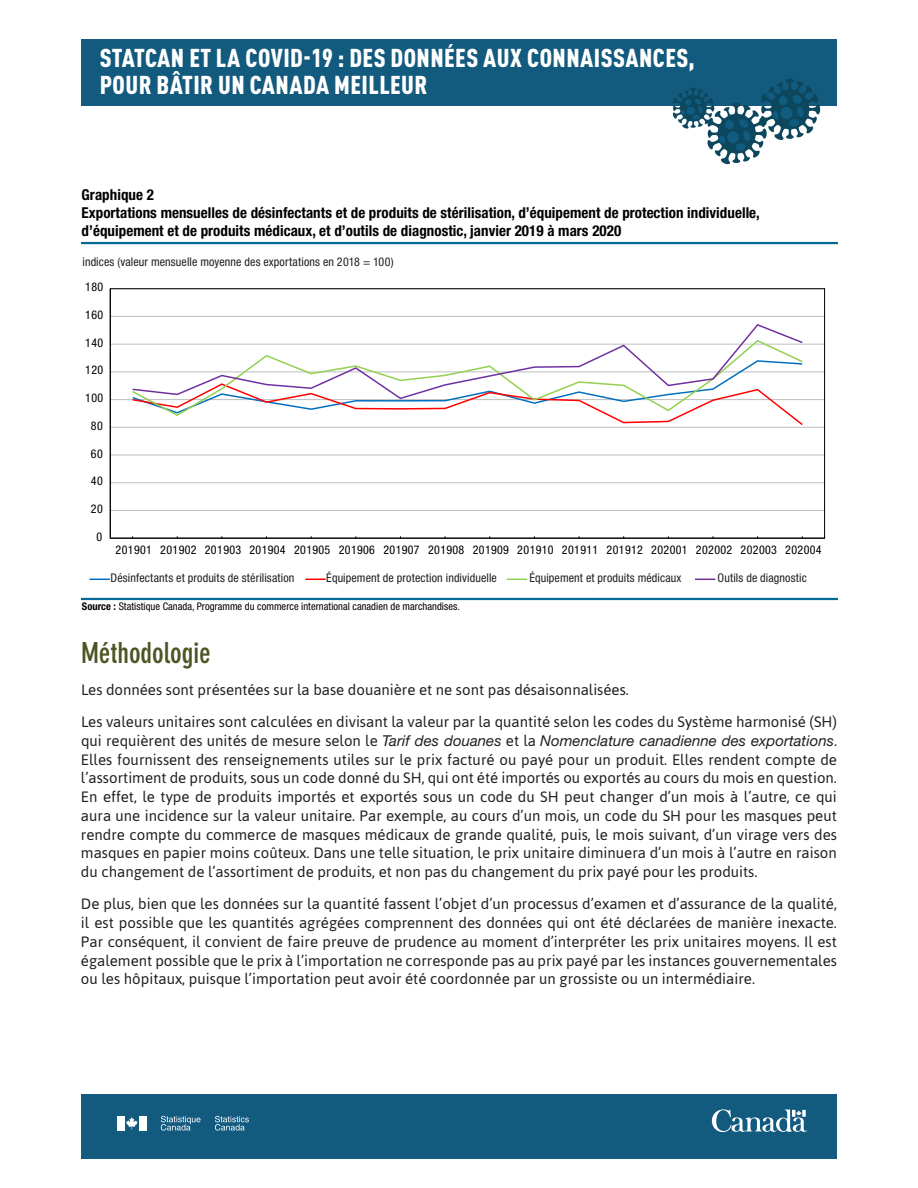
<style>
.page{position:relative;width:918px;height:1188px;background:#fff}
.page>*{position:absolute;margin:0;border:0;box-sizing:border-box;transform-origin:0 0}
.t1{font:700 condensed 28.5px "DIN Neuzeit Grotesk Std";color:#4c5624}
.t2{font:900 condensed 25.5px "DIN Pro";letter-spacing:.02em;color:#fff}
.t3{font:15px/18.8px "Asap";color:#231f20;text-align:justify}
.t4{font:700 condensed 15px/18px "Helvetica Neue LT Std";letter-spacing:.005em;color:#000}
.t5{font:italic 15px "Helvetica Neue LT Std";color:#231f20}
.t6{font:condensed 12px "Helvetica Neue LT Std";letter-spacing:.01em;color:#231f20}
.t7{font:condensed 12px "Helvetica Neue LT Std";letter-spacing:.035em;color:#000}
.t8{font:condensed 10.5px "Helvetica Neue LT Std";letter-spacing:.005em;color:#000}
.s1{font-weight:700}
.s2{font-family:"Asap";font-style:normal}
</style>
<div class="page">
<div style="left:82px;top:40px;width:755px;height:66px;background:#135a7f"></div>
<svg style="left:673px;top:79px;width:146px;height:86px"></svg>
<div style="left:81px;top:1094px;width:756px;height:65px;background:#135a7f"></div>
<svg style="left:712px;top:1109px;width:95px;height:23px"></svg>
<hr style="left:81px;top:598px;width:756px;height:2px;background:#006b94">
<hr style="left:81px;top:242px;width:756px;height:2px;background:#006b94">
<hr style="left:110px;top:510px;width:715px;height:1px;background:#bfbfbf">
<hr style="left:110px;top:482px;width:715px;height:1px;background:#bfbfbf">
<hr style="left:110px;top:455px;width:715px;height:1px;background:#bfbfbf">
<hr style="left:110px;top:427px;width:715px;height:1px;background:#bfbfbf">
<hr style="left:110px;top:399px;width:715px;height:1px;background:#bfbfbf">
<hr style="left:110px;top:372px;width:715px;height:1px;background:#bfbfbf">
<hr style="left:110px;top:344px;width:715px;height:1px;background:#bfbfbf">
<hr style="left:110px;top:316px;width:715px;height:1px;background:#bfbfbf">
<hr style="left:110px;top:289px;width:1px;height:249px;background:#000">
<hr style="left:110px;top:538px;width:715px;height:1px;background:#000">
<svg style="left:131px;top:417px;width:673px;height:10px"></svg>
<svg style="left:132px;top:400px;width:662px;height:17px"></svg>
<svg style="left:131px;top:324px;width:673px;height:76px"></svg>
<svg style="left:90px;top:579px;width:20px;height:1px"></svg>
<svg style="left:305px;top:579px;width:21px;height:1px"></svg>
<svg style="left:507px;top:579px;width:20px;height:1px"></svg>
<svg style="left:695px;top:579px;width:20px;height:1px"></svg>
<svg style="left:126px;top:1117px;width:11px;height:12px"></svg>
<div style="left:117px;top:1116px;width:8px;height:15px;background:#fff"></div>
<div style="left:139px;top:1116px;width:8px;height:15px;background:#fff"></div>
<svg style="left:161px;top:1116px;width:40px;height:15px"></svg>
<svg style="left:215px;top:1116px;width:34px;height:15px"></svg>
<h2 class="t2" style="left:100px;top:39px;width:305px">STATCAN ET LA COVID-19 : DES DONN</h2>
<h2 class="t2" style="left:444px;top:39px;width:97px">ÉES AUX CONNAISSANC</h2>
<h2 class="t2" style="left:666px;top:39px;width:30px">ES,</h2>
<h2 class="t2" style="left:100px;top:66px;width:165px">POUR BÂTIR UN CANADA</h2>
<h2 class="t2" style="left:334px;top:66px;width:95px">MEILLEUR</h2>
<p class="t4" style="left:82px;top:185px;width:680px">Graphique 2<br>Exportations mensuelles de désinfectants et de produits de stérilisation, d’équipement de protection individuelle, d’équipement et de produits médicaux, et d’outils de diagnostic, janvier 2019 à mars 2020</p>
<p class="t6" style="left:82px;top:254px;width:313px">indices (valeur mensuelle moyenne des exportations en 2018 = 100)</p>
<p class="t7" style="left:85px;top:280px;width:20px">180</p>
<p class="t7" style="left:85px;top:308px;width:20px">160</p>
<p class="t7" style="left:85px;top:336px;width:20px">140</p>
<p class="t7" style="left:85px;top:363px;width:20px">120</p>
<p class="t7" style="left:85px;top:391px;width:20px">100</p>
<p class="t7" style="left:91px;top:419px;width:13px">80</p>
<p class="t7" style="left:91px;top:446px;width:13px">60</p>
<p class="t7" style="left:91px;top:474px;width:13px">40</p>
<p class="t7" style="left:91px;top:502px;width:13px">20</p>
<p class="t7" style="left:97px;top:529px;width:7px">0</p>
<p class="t7" style="left:116px;top:542px;width:172px">201901 201902 201903 201904</p>
<p class="t7" style="left:339px;top:542px;width:484px">201906 201907 201908 201909 201910 201911 201912 202001 202002 202003 202004</p>
<p class="t7" style="left:294px;top:542px;width:38px">201905</p>
<p class="t6" style="left:111px;top:570px;width:185px">Désinfectants et produits de stérilisation</p>
<p class="t6" style="left:326px;top:570px;width:172px">Équipement de protection individuelle</p>
<p class="t6" style="left:529px;top:570px;width:154px">Équipement et produits médicaux</p>
<p class="t6" style="left:718px;top:570px;width:91px">Outils de diagnostic</p>
<p class="t8" style="left:82px;top:600px;width:380px"><span class="s1">Source :</span> Statistique Canada, Programme du commerce international canadien de marchandises.</p>
<h1 class="t1" style="left:81px;top:636px;width:131px">Méthodologie</h1>
<p class="t3" style="left:81px;top:673px;width:758px;line-height:32.2px">Les données sont présentées sur la base douanière et ne sont pas désaisonnalisées.<br>Les valeurs unitaires sont calculées en divisant la valeur par la quantité selon les codes du Système harmonisé (SH)</p>
<p class="t5" style="left:81px;top:732px;width:757px"><span class="s2">qui requièrent des unités de mesure selon le</span> Tarif des douanes <span class="s2">et la</span> Nomenclature canadienne des exportations<span class="s2">.</span></p>
<p class="t3" style="left:81px;top:750px;width:758px">Elles fournissent des renseignements utiles sur le prix facturé ou payé pour un produit. Elles rendent compte de l’assortiment de produits, sous un code donné du SH, qui ont été importés ou exportés au cours du mois en question.<br>En effet, le type de produits importés et exportés sous un code du SH peut changer d’un mois à l’autre, ce qui aura une incidence sur la valeur unitaire. Par exemple, au cours d’un mois, un code du SH pour les masques peut rendre compte du commerce de masques médicaux de grande qualité, puis, le mois suivant, d’un virage vers des masques en papier moins coûteux. Dans une telle situation, le prix unitaire diminuera d’un mois à l’autre en raison du changement de l’assortiment de produits, et non pas du changement du prix payé pour les produits.</p>
<p class="t3" style="left:81px;top:894px;width:758px">De plus, bien que les données sur la quantité fassent l’objet d’un processus d’examen et d’assurance de la qualité, il est possible que les quantités agrégées comprennent des données qui ont été déclarées de manière inexacte.<br>Par conséquent, il convient de faire preuve de prudence au moment d’interpréter les prix unitaires moyens. Il est également possible que le prix à l’importation ne corresponde pas au prix payé par les instances gouvernementales ou les hôpitaux, puisque l’importation peut avoir été coordonnée par un grossiste ou un intermédiaire.</p>
</div>
